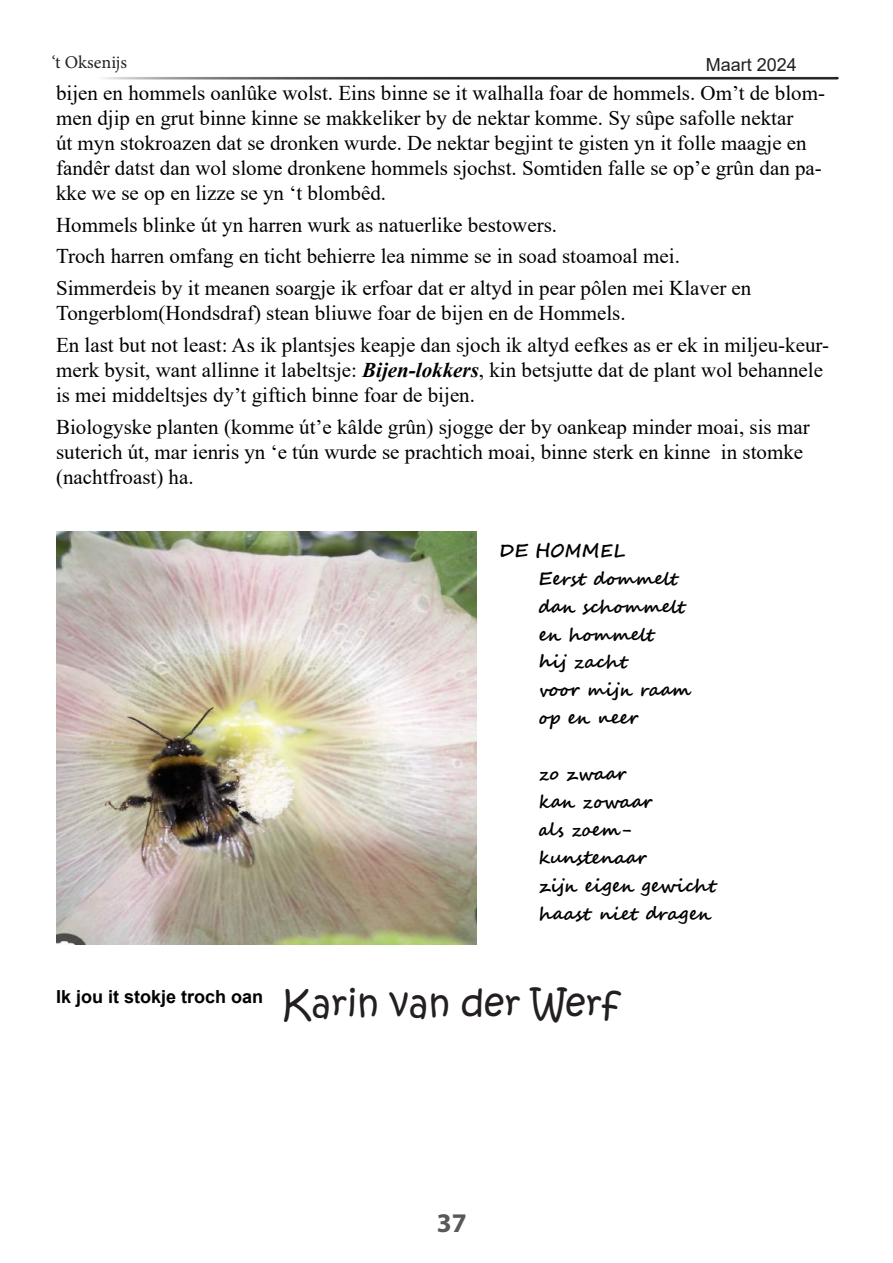
<style>
.page{position:relative;width:893px;height:1263px;background:#fff}
.page>*{position:absolute;margin:0;border:0;box-sizing:border-box;transform-origin:0 0}
.t1{font:700 27px "Myriad Pro";color:#57585a}
.t2{font:21px/25.2px "Times New Roman";color:#000}
.t3{font:700 18px/27.9px "Segoe Script";color:#000}
.t4{font:700 18px "Arial";color:#000}
.t5{font:18px "Minion Pro";color:#231f20}
.t6{font:18px "Arial";color:#231f20}
.s1{font-weight:700;font-style:italic}
.s2{font-family:"Kristen ITC";font-weight:400;font-size:36px;color:#231f20}
</style>
<div class="page">
<div style="left:50px;top:71px;width:792px;height:13px;background:#fff;opacity:.75"></div>
<img style="left:56px;top:531px;width:420px;height:413px">
<p class="t5" style="left:52px;top:50px;width:77px">‘t Oksenijs</p>
<p class="t6" style="left:706px;top:52px;width:93px">Maart 2024</p>
<p class="t2" style="left:56px;top:79px;width:770px">bijen en hommels oanlûke wolst. Eins binne se it walhalla foar de hommels. Om’t de blom&shy;men djip en grut binne kinne se makkeliker by de nektar komme. Sy sûpe safolle nektar<br>út myn stokroazen dat se dronken wurde. De nektar begjint te gisten yn it folle maagje en fandêr datst dan wol slome dronkene hommels sjochst. Somtiden falle se op’e grûn dan pa&shy;kke we se op en lizze se yn ‘t blombêd.</p>
<p class="t2" style="left:56px;top:208px;width:697px;line-height:31.5px">Hommels blinke út yn harren wurk as natuerlike bestowers.<br>Troch harren omfang en ticht behierre lea nimme se in soad stoamoal mei.<br>Simmerdeis by it meanen soargje ik erfoar dat er altyd in pear pôlen mei Klaver en</p>
<p class="t2" style="left:56px;top:297px;width:774px;line-height:31.5px">Tongerblom(Hondsdraf) stean bliuwe foar de bijen en de Hommels.<br>En last but not least: As ik plantsjes keapje dan sjoch ik altyd eefkes as er ek in miljeu-keur-</p>
<p class="t2" style="left:56px;top:357px;width:768px">merk bysit, want allinne it labeltsje: <span class="s1">Bijen-lokkers</span>, kin betsjutte dat de plant wol behannele is mei middeltsjes dy’t giftich binne foar de bijen.</p>
<p class="t2" style="left:56px;top:413px;width:755px">Biologyske planten (komme út’e kâlde grûn) sjogge der by oankeap minder moai, sis mar suterich út, mar ienris yn ‘e tún wurde se prachtich moai, binne sterk en kinne in stomke (nachtfroast) ha.</p>
<p class="t3" style="left:538px;top:537px;width:155px;text-indent:-40px">DE HOMMEL<br>Eerst dommelt dan schommelt en hommelt<br>hij zacht<br>voor mijn raam op en neer</p>
<p class="t3" style="left:538px;top:760px;width:179px">zo zwaar<br>kan zowaar<br>als zoem&shy;kunstenaar<br>zijn eigen gewicht haast niet dragen</p>
<p class="t4" style="left:56px;top:984px;width:565px">Ik jou it stokje troch oan <span class="s2">Karin van der Werf</span></p>
<p class="t1" style="left:437px;top:1205px;width:31px">37</p>
</div>
